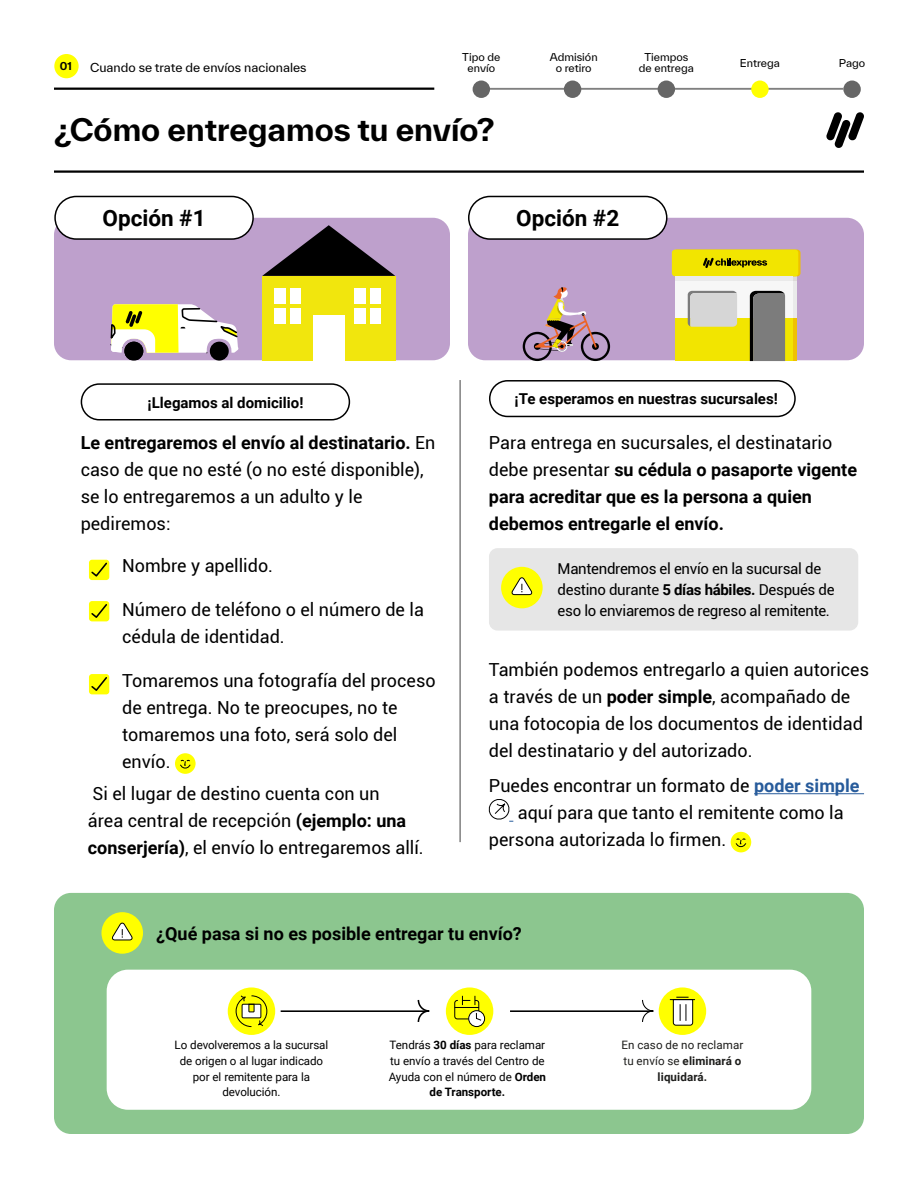
<style>
.page{position:relative;width:918px;height:1188px;background:#fff}
.page>*{position:absolute;margin:0;border:0;box-sizing:border-box;transform-origin:0 0}
.t1{font:700 30px "TWK Everett";color:#000}
.t2{font:700 22.5px "Roboto";color:#000}
.t3{font:18px/27px "Roboto";color:#000}
.t4{font:700 18px/27px "Roboto";color:#000}
.t5{font:15px/21px "Roboto";letter-spacing:-.02em;color:#000}
.t6{font:700 15px "Roboto";color:#000}
.t7{font:12px "TWK Everett";color:#000}
.t8{font:11.55px/15.8px "Roboto";letter-spacing:-.005em;color:#000;text-align:center}
.t9{font:11.55px/15.8px "Roboto";letter-spacing:.01em;color:#1d1d1b;text-align:center}
.t10{font:10.5px/10.5px "TWK Everett";color:#000;text-align:center}
.t11{font:700 10.5px "TWK Everett";color:#000}
.s1{font-weight:700}
.s2{font-weight:400}
.s3{font-weight:700;color:#275b9b}
</style>
<div class="page">
<div style="left:54px;top:218px;width:396px;height:142px;background:#bea0cc;border-radius:17px"></div>
<div style="left:54px;top:54px;width:25px;height:24px;background:#ff0;border-radius:50%"></div>
<hr style="left:54px;top:170px;width:810px;height:3px;background:#000">
<div style="left:468px;top:218px;width:396px;height:142px;background:#bea0cc;border-radius:17px"></div>
<div style="left:81px;top:383px;width:269px;height:38px;border:2px solid #000;border-radius:18px"></div>
<div style="left:489px;top:380px;width:307px;height:37px;border:2px solid #000;border-radius:18px"></div>
<div style="left:175px;top:753px;width:21px;height:21px;background:#ff0;border-radius:50%"></div>
<svg style="left:180px;top:760px;width:10px;height:8px"></svg>
<hr style="left:459px;top:380px;width:2px;height:462px;background:#808080">
<div style="left:54px;top:893px;width:810px;height:241px;background:#8cc68f;border-radius:17px"></div>
<div style="left:489px;top:548px;width:369px;height:83px;background:#e6e6e6;border-radius:9px"></div>
<div style="left:501px;top:567px;width:42px;height:41px;background:#ff0;border-radius:50%"></div>
<svg style="left:511px;top:577px;width:22px;height:18px"></svg>
<hr style="left:754px;top:793px;width:110px;height:1px;background:#275b9b">
<svg style="left:488px;top:799px;width:25px;height:23px"></svg>
<div style="left:731px;top:832px;width:20px;height:20px;background:#ff0;border-radius:50%"></div>
<svg style="left:736px;top:838px;width:10px;height:9px"></svg>
<div style="left:89px;top:560px;width:20px;height:20px;background:#ff0;border-radius:3px"></div>
<svg style="left:91px;top:561px;width:18px;height:16px"></svg>
<div style="left:89px;top:601px;width:20px;height:20px;background:#ff0;border-radius:3px"></div>
<svg style="left:91px;top:604px;width:16px;height:14px"></svg>
<div style="left:89px;top:674px;width:20px;height:20px;background:#ff0;border-radius:3px"></div>
<svg style="left:91px;top:675px;width:18px;height:16px"></svg>
<hr style="left:54px;top:88px;width:380px;height:2px;background:#000">
<hr style="left:481px;top:88px;width:362px;height:2px;background:#808080">
<div style="left:473px;top:81px;width:17px;height:17px;background:#666;border-radius:50%"></div>
<div style="left:564px;top:81px;width:17px;height:17px;background:#666;border-radius:50%"></div>
<div style="left:658px;top:81px;width:17px;height:17px;background:#666;border-radius:50%"></div>
<div style="left:751px;top:81px;width:18px;height:17px;background:#ff0;border-radius:50%"></div>
<div style="left:843px;top:81px;width:18px;height:17px;background:#666;border-radius:50%"></div>
<div style="left:101px;top:912px;width:42px;height:42px;background:#ff0;border-radius:50%"></div>
<svg style="left:112px;top:922px;width:21px;height:19px"></svg>
<div style="left:107px;top:970px;width:704px;height:140px;background:#fff;border-radius:21px"></div>
<hr style="left:510px;top:1010px;width:143px;height:2px;background:#000">
<hr style="left:281px;top:1010px;width:148px;height:2px;background:#000">
<div style="left:228px;top:987px;width:47px;height:48px;background:#ff0;border-radius:50%"></div>
<div style="left:659px;top:987px;width:47px;height:48px;background:#ff0;border-radius:50%"></div>
<div style="left:446px;top:987px;width:47px;height:48px;background:#ff0;border-radius:50%"></div>
<svg style="left:670px;top:997px;width:25px;height:29px"></svg>
<svg style="left:417px;top:999px;width:13px;height:23px"></svg>
<svg style="left:641px;top:999px;width:13px;height:23px"></svg>
<svg style="left:236px;top:995px;width:31px;height:32px"></svg>
<div style="left:469px;top:1011px;width:15px;height:15px;background:#fff;border-radius:50%"></div>
<div style="left:468px;top:1010px;width:17px;height:17px;border:1px solid #000;border-radius:50%"></div>
<svg style="left:454px;top:996px;width:28px;height:25px"></svg>
<div style="left:262px;top:276px;width:133px;height:84px;background:#f1e60d"></div>
<svg style="left:262px;top:225px;width:133px;height:51px"></svg>
<div style="left:313px;top:315px;width:31px;height:45px;background:#fff"></div>
<div style="left:275px;top:288px;width:26px;height:36px;background:#fff"></div>
<hr style="left:287px;top:285px;width:3px;height:42px;background:#f1e60d">
<hr style="left:267px;top:304px;width:42px;height:4px;background:#f1e60d">
<div style="left:354px;top:288px;width:27px;height:36px;background:#fff"></div>
<hr style="left:366px;top:285px;width:3px;height:42px;background:#f1e60d">
<hr style="left:347px;top:304px;width:41px;height:4px;background:#f1e60d">
<svg style="left:110px;top:304px;width:129px;height:56px"></svg>
<div style="left:679px;top:319px;width:118px;height:42px;background:#efc100"></div>
<svg style="left:793px;top:276px;width:4px;height:4px"></svg>
<div style="left:674px;top:250px;width:127px;height:26px;background:#efc100;border-radius:3px"></div>
<div style="left:676px;top:276px;width:117px;height:85px;background:#f7f7f7"></div>
<div style="left:672px;top:250px;width:126px;height:26px;background:#f2e500;border-radius:3px"></div>
<div style="left:675px;top:319px;width:118px;height:42px;background:#f2e500"></div>
<hr style="left:675px;top:276px;width:118px;height:4px;background:#eaeaea">
<svg style="left:688px;top:291px;width:49px;height:36px;background:#cececb"></svg>
<svg style="left:750px;top:291px;width:35px;height:70px;background:#6e6e6e"></svg>
<svg style="left:703px;top:258px;width:64px;height:10px"></svg>
<svg style="left:523px;top:287px;width:87px;height:74px"></svg>
<div style="left:55px;top:196px;width:198px;height:43px;background:#fff;border-radius:21px"></div>
<div style="left:54px;top:196px;width:200px;height:44px;border:2px solid #000;border-radius:21px"></div>
<div style="left:469px;top:196px;width:198px;height:43px;background:#fff;border-radius:21px"></div>
<div style="left:468px;top:196px;width:200px;height:44px;border:2px solid #000;border-radius:21px"></div>
<svg style="left:826px;top:112px;width:38px;height:36px"></svg>
<p class="t11" style="left:60px;top:59px;width:14px">01</p>
<p class="t7" style="left:90px;top:59px;width:218px">Cuando se trate de envíos nacionales</p>
<p class="t10" style="left:462px;top:52px;width:40px">Tipo de envío</p>
<p class="t10" style="left:550px;top:52px;width:49px">Admisión o retiro</p>
<p class="t10" style="left:639px;top:52px;width:56px">Tiempos de entrega</p>
<p class="t10" style="left:740px;top:58px;width:42px">Entrega</p>
<p class="t10" style="left:839px;top:58px;width:28px">Pago</p>
<h1 class="t1" style="left:54px;top:109px;width:442px">¿Cómo entregamos tu envío?</h1>
<p class="t2" style="left:103px;top:202px;width:105px">Opción #1</p>
<p class="t2" style="left:516px;top:202px;width:105px">Opción #2</p>
<p class="t6" style="left:148px;top:392px;width:157px">¡Llegamos al domicilio!</p>
<p class="t6" style="left:515px;top:388px;width:265px">¡Te esperamos en nuestras sucursales!</p>
<p class="t3" style="left:81px;top:429px;width:356px"><span class="s1">Le entregaremos el envío al destinatario.</span> En caso de que no esté (o no esté disponible), se lo entregaremos a un adulto y le pediremos:</p>
<p class="t3" style="left:122px;top:551px;width:152px">Nombre y apellido.</p>
<p class="t3" style="left:122px;top:595px;width:303px">Número de teléfono o el número de la cédula de identidad.</p>
<p class="t3" style="left:122px;top:666px;width:315px">Tomaremos una fotografía del proceso de entrega. No te preocupes, no te tomaremos una foto, será solo del envío.</p>
<p class="t3" style="left:88px;top:779px;width:337px">Si el lugar de destino cuenta con un<br>área central de recepción <span class="s1">(ejemplo: una conserjería)</span>, el envío lo entregaremos allí.</p>
<p class="t4" style="left:489px;top:429px;width:370px"><span class="s2">Para entrega en sucursales, el destinatario debe presentar</span> su cédula o pasaporte vigente para acreditar que es la persona a quien debemos entregarle el envío.</p>
<p class="t5" style="left:558px;top:558px;width:279px">Mantendremos el envío en la sucursal de destino durante <span class="s1">5 días hábiles.</span> Después de eso lo enviaremos de regreso al remitente.</p>
<p class="t3" style="left:489px;top:655px;width:382px">También podemos entregarlo a quien autorices a través de un <span class="s1">poder simple</span>, acompañado de una fotocopia de los documentos de identidad del destinatario y del autorizado.</p>
<p class="t3" style="left:489px;top:772px;width:372px">Puedes encontrar un formato de <span class="s3">poder simple</span></p>
<p class="t3" style="left:518px;top:799px;width:327px">aquí para que tanto el remitente como la</p>
<p class="t3" style="left:489px;top:826px;width:239px">persona autorizada lo firmen.</p>
<p class="t4" style="left:156px;top:919px;width:367px">¿Qué pasa si no es posible entregar tu envío?</p>
<p class="t8" style="left:175px;top:1037px;width:155px">Lo devolveremos a la sucursal de origen o al lugar indicado por el remitente para la devolución.</p>
<p class="t8" style="left:389px;top:1037px;width:159px">Tendrás <span class="s1">30 días</span> para reclamar tu envío a través del Centro de<br>Ayuda con el número de <span class="s1">Orden de Transporte.</span></p>
<p class="t9" style="left:621px;top:1037px;width:124px">En caso de no reclamar tu envío se <span class="s1">eliminará o liquidará.</span></p>
</div>
